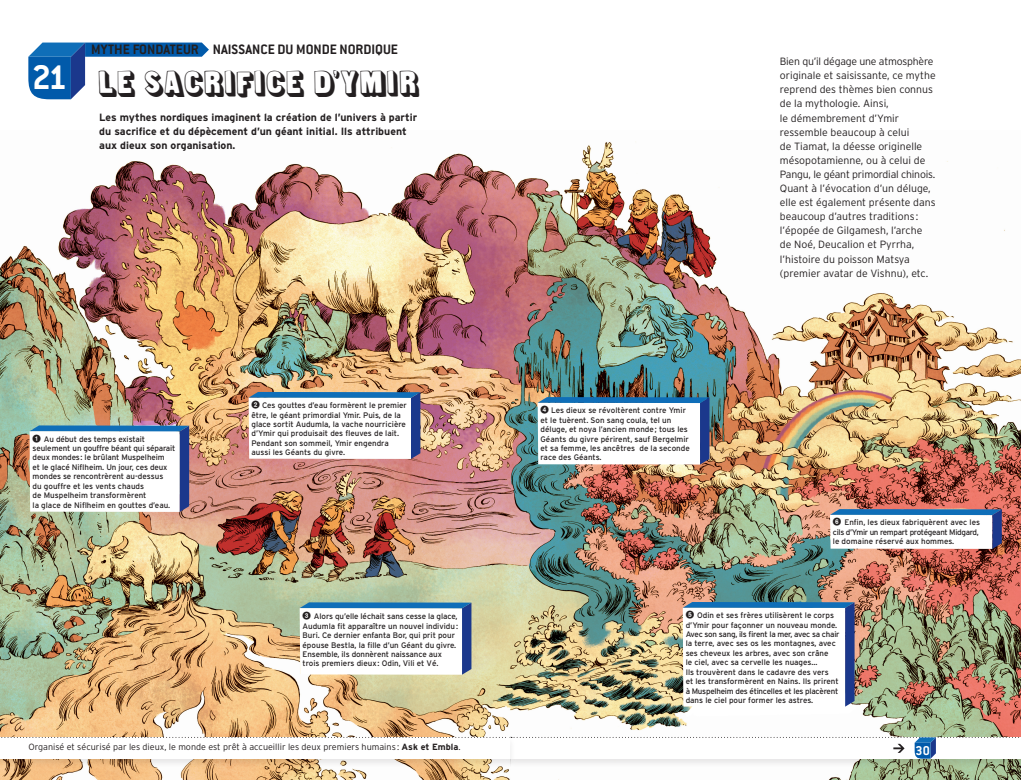
<style>
.page{position:relative;width:1021px;height:780px;background:#fff}
.page>*{position:absolute;margin:0;border:0;box-sizing:border-box;transform-origin:0 0}
.t1{font:700 37.5px "Conduit ITC";color:#fff}
.t2{font:33px "Lunch totheme";letter-spacing:-.02em;color:#231f20}
.t3{font:700 15px "Conduit ITC";color:#231f20}
.t4{font:700 14.1px "Conduit ITC";color:#fff}
.t5{font:300 10.5px/14.1px "Interstate";color:#231f20}
.t6{font:700 10.5px/14.1px "Interstate";color:#231f20}
.t7{font:300 9px "Interstate";color:#231f20}
.t8{font:8px/9.4px "Interstate";color:#231f20}
.s1{font-weight:700}
</style>
<div class="page">
<img style="left:0;top:141px;width:1020px;height:639px">
<svg style="left:300px;top:602px;width:171px;height:72px"></svg>
<svg style="left:537px;top:397px;width:172px;height:67px"></svg>
<div style="left:0;top:736px;width:510px;height:32px;background:#231f20;opacity:.1"></div>
<div style="left:510px;top:736px;width:510px;height:32px;background:#231f20;opacity:.1"></div>
<div style="left:510px;top:736px;width:6px;height:32px;background:#f4f4f4"></div>
<svg style="left:0;top:736px;width:1021px;height:22px"></svg>
<svg style="left:28px;top:43px;width:181px;height:56px"></svg>
<svg style="left:249px;top:392px;width:171px;height:67px"></svg>
<svg style="left:830px;top:509px;width:171px;height:40px"></svg>
<svg style="left:682px;top:602px;width:172px;height:104px"></svg>
<svg style="left:30px;top:425px;width:159px;height:87px"></svg>
<p class="t1" style="left:32px;top:56px;width:37px">21</p>
<p class="t3" style="left:91px;top:41px;width:109px">MYTHE FONDATEUR</p>
<p class="t3" style="left:213px;top:41px;width:187px">NAISSANCE DU MONDE NORDIQUE</p>
<p class="t2" style="left:99px;top:65px;width:323px">LE SACRIFICE D'YMIR</p>
<p class="t6" style="left:99px;top:110px;width:319px">Les mythes nordiques imaginent la création de l’univers à partir du sacrifice et du dépècement d’un géant initial. Ils attribuent aux dieux son organisation.</p>
<p class="t8" style="left:33px;top:434px;width:144px;text-indent:11px">Au début des temps existait seulement un gouffre béant qui séparait deux mondes: le brûlant Muspelheim<br>et le glacé Niflheim. Un jour, ces deux mondes se rencontrèrent au-dessus<br>du gouffre et les vents chauds<br>de Muspelheim transformèrent<br>la glace de Niflheim en gouttes d’eau.</p>
<p class="t8" style="left:251px;top:400px;width:157px;text-indent:11px">Ces gouttes d’eau formèrent le premier être, le géant primordial Ymir. Puis, de la glace sortit Audumla, la vache nourricière d’Ymir qui produisait des fleuves de lait.<br>Pendant son sommeil, Ymir engendra aussi les Géants du givre.</p>
<p class="t8" style="left:540px;top:405px;width:151px">✔ Les dieux se révoltèrent contre Ymir et le tuèrent. Son sang coula, tel un déluge, et noya l’ancien monde; tous les Géants du givre périrent, sauf Bergelmir et sa femme, les ancêtres de la seconde race des Géants.</p>
<p class="t5" style="left:780px;top:54px;width:157px">Bien qu’il dégage une atmosphère originale et saisissante, ce mythe reprend des thèmes bien connus de la mythologie. Ainsi,<br>le démembrement d’Ymir ressemble beaucoup à celui<br>de Tiamat, la déesse originelle mésopotamienne, ou à celui de<br>Pangu, le géant primordial chinois.<br>Quant à l’évocation d’un déluge, elle est également présente dans beaucoup d’autres traditions : l’épopée de Gilgamesh, l’arche de Noé, Deucalion et Pyrrha, l’histoire du poisson Matsya (premier avatar de Vishnu), etc.</p>
<p class="t8" style="left:832px;top:517px;width:149px;text-indent:12px">Enfin, les dieux fabriquèrent avec les cils d’Ymir un rempart protégeant Midgard, le domaine réservé aux hommes.</p>
<p class="t8" style="left:302px;top:611px;width:157px">✓ Alors qu’elle léchait sans cesse la glace, Audumla fit apparaître un nouvel individu:<br>Buri. Ce dernier enfanta Bor, qui prit pour épouse Bestla, la fille d’un géant du givre.<br>Ensemble, ils donnèrent naissance aux trois premiers dieux: Odin, Vili et Vé.</p>
<p class="t8" style="left:685px;top:610px;width:155px;text-indent:12px">Odin et ses frères utilisèrent le corps d’Ymir pour façonner un nouveau monde.<br>Avec son sang, ils firent la mer, avec sa chair la terre, avec ses os les montagnes, avec ses cheveux les arbres, avec son crâne<br>le ciel, avec sa cervelle les nuages...<br>Ils trouvèrent dans le cadavre des vers<br>et les transformèrent en Nains. Ils prirent à Muspelheim des étincelles et les placèrent dans le ciel pour former les astres.</p>
<p class="t7" style="left:28px;top:741px;width:434px">Organisé et sécurisé par les dieux, le monde est prêt à accueillir les deux premiers humains : <span class="s1">Ask et Embla</span>.</p>
<p class="t4" style="left:915px;top:742px;width:16px">30</p>
</div>
